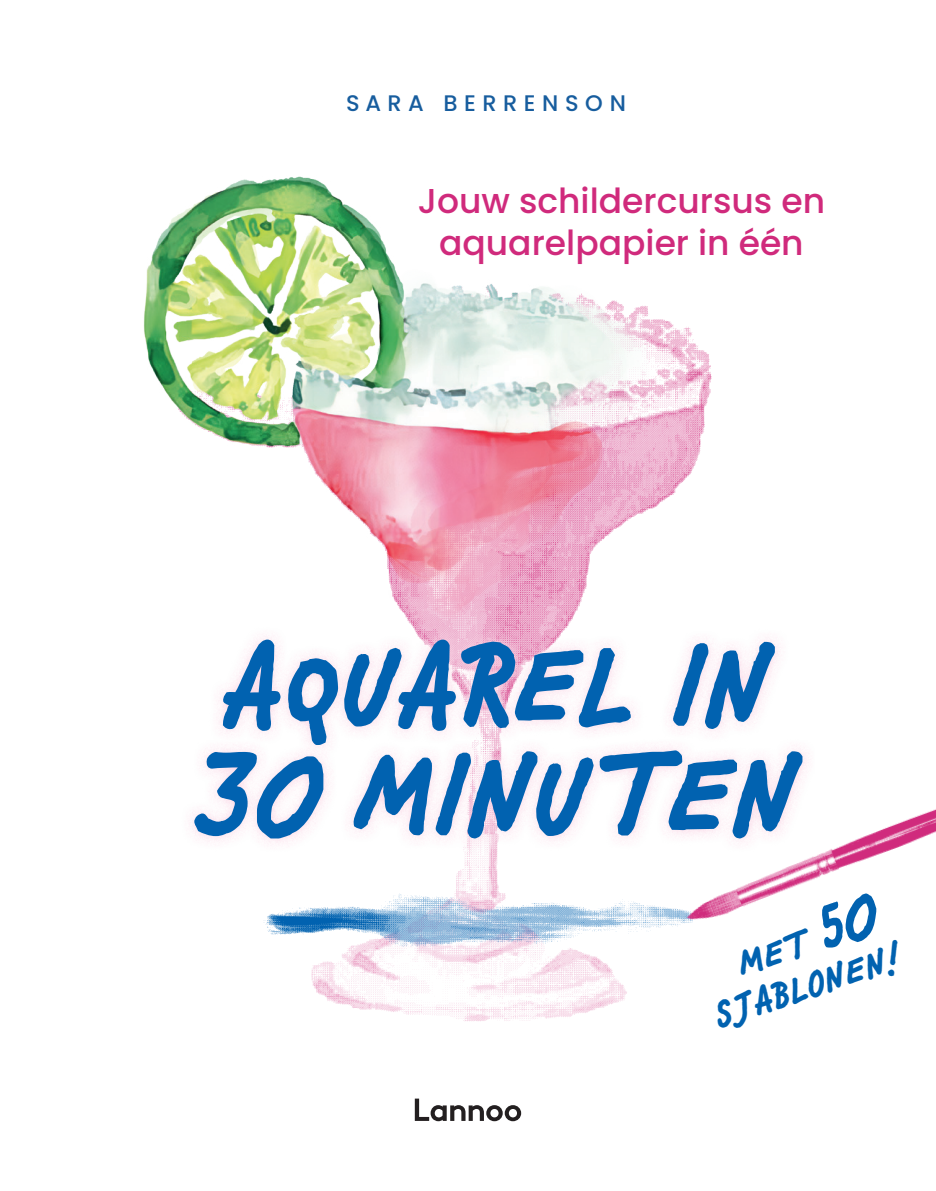
<style>
.page{position:relative;width:936px;height:1191px;background:#fff}
.page>*{position:absolute;margin:0;border:0;box-sizing:border-box;transform-origin:0 0}
.t1{font:italic 700 120px/109.5px "Chauncy Pro";color:#0162b0}
.t2{font:italic 700 38.4px "Chauncy Pro";color:#0162b0}
.t3{font:500 34.5px/42px "Poppins";color:#d02a7c;text-align:center}
.t4{font:500 22.5px "Poppins";letter-spacing:.29em;color:#175d9e}
</style>
<div class="page">
<svg style="left:415px;top:1098px;width:106px;height:23px"></svg>
<img style="left:311px;top:306px;width:400px;height:715px">
<img style="left:144px;top:176px;width:503px;height:451px">
<img style="left:263px;top:882px;width:448px;height:88px">
<img style="left:632px;top:809px;width:303px;height:159px">
<svg style="left:189px;top:627px;width:626px;height:224px"></svg>
<svg style="left:734px;top:891px;width:150px;height:77px"></svg>
<p class="t4" style="left:346px;top:90px;width:281px">SARA BERRENSON</p>
<p class="t3" style="left:417px;top:180px;width:409px">Jouw schildercursus en aquarelpapier in één</p>
<h1 class="t1" style="left:189px;top:625px;width:607px">AqUAREL IN<br>30 MINUTEN</h1>
<p class="t2" style="left:707px;top:992px;width:196px;rotate:-18deg">SJABLONEN!</p>
</div>
